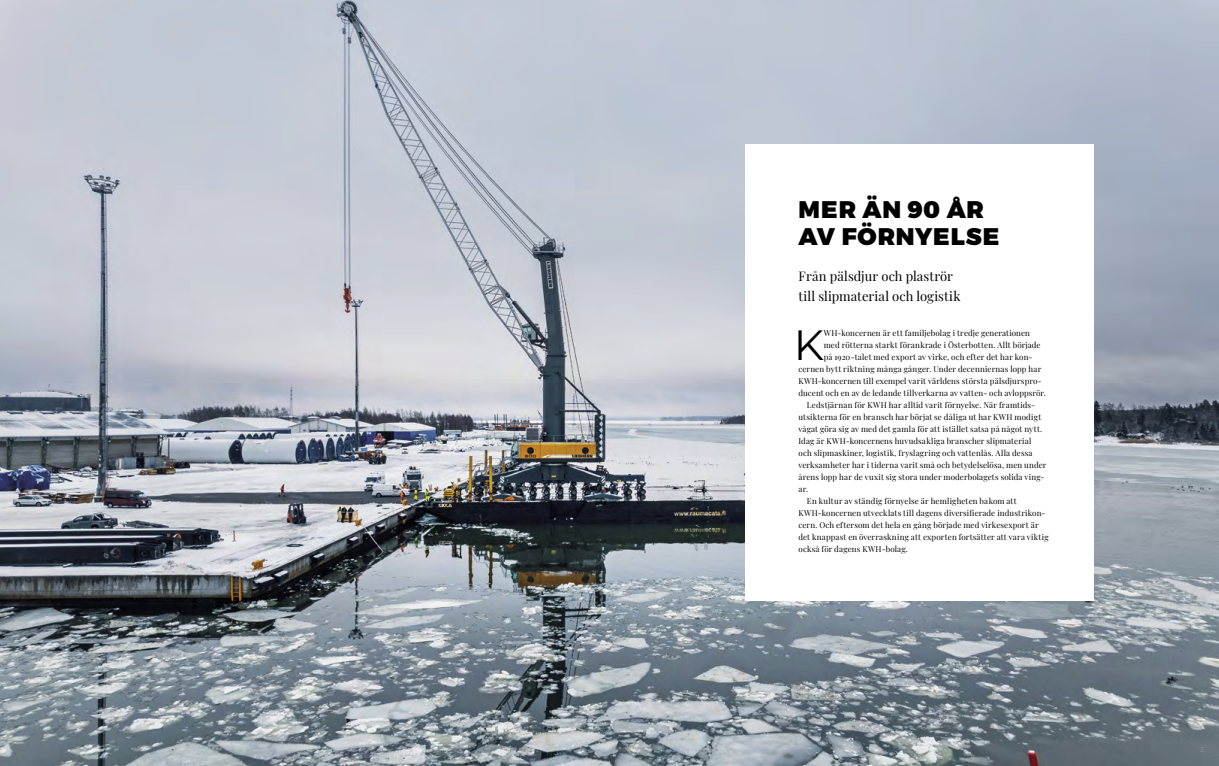
<style>
.page{position:relative;width:1219px;height:766px;background:#fff}
.page>*{position:absolute;margin:0;border:0;box-sizing:border-box;transform-origin:0 0}
.t1{font:42.3px "Montserrat";color:#000}
.t2{font:900 24px/27px "Montserrat";letter-spacing:.03em;color:#000}
.t3{font:13px/20px "Playfair Display";letter-spacing:.005em;color:#000}
.t4{font:8px "Playfair Display";letter-spacing:.02em;color:#000}
.t5{font:7px "Montserrat";color:#939393}
</style>
<div class="page">
<img style="left:0;top:0;width:1219px;height:765px">
<div style="left:746px;top:144px;width:348px;height:456px;background:#fff"></div>
<h2 class="t2" style="left:799px;top:196px;width:202px">MER ÄN 90 ÅR<br>AV FÖRNYELSE</h2>
<h3 class="t3" style="left:798px;top:265px;width:163px">Från pälsdjur och plaströr till slipmaterial och logistik</h3>
<h1 class="t1" style="left:794px;top:316px;width:32px">K</h1>
<p class="t4" style="left:824px;top:327px;width:208px">WH-koncernen är ett familjebolag i tredje generationen</p>
<p class="t4" style="left:824px;top:339px;width:218px">med rötterna starkt förankrade i Österbotten. Allt började</p>
<p class="t4" style="left:824px;top:351px;width:210px">på 1920-talet med export av virke, och efter det har kon-</p>
<p class="t4" style="left:798px;top:363px;width:244px">cernen bytt riktning många gånger. Under decenniernas lopp har</p>
<p class="t4" style="left:798px;top:375px;width:245px">KWH-koncernen till exempel varit världens största pälsdjurspro-</p>
<p class="t4" style="left:798px;top:387px;width:249px">ducent och en av de ledande tillverkarna av vatten- och avloppsrör.</p>
<p class="t4" style="left:807px;top:399px;width:230px">Ledstjärnan för KWH har alltid varit förnyelse. När framtids-</p>
<p class="t4" style="left:798px;top:411px;width:244px">utsikterna för en bransch har börjat se dåliga ut har KWH modigt</p>
<p class="t4" style="left:798px;top:423px;width:245px">vågat göra sig av med det gamla för att istället satsa på något nytt.</p>
<p class="t4" style="left:798px;top:435px;width:234px">Idag är KWH-koncernens huvudsakliga branscher slipmaterial</p>
<p class="t4" style="left:798px;top:447px;width:236px">och slipmaskiner, logistik, fryslagring och vattenlås. Alla dessa</p>
<p class="t4" style="left:798px;top:459px;width:249px">verksamheter har i tiderna varit små och betydelselösa, men under</p>
<p class="t4" style="left:798px;top:471px;width:247px">årens lopp har de vuxit sig stora under moderbolagets solida ving-</p>
<p class="t4" style="left:798px;top:483px;width:11px">ar.</p>
<p class="t4" style="left:807px;top:495px;width:211px">En kultur av ständig förnyelse är hemligheten bakom att</p>
<p class="t4" style="left:798px;top:507px;width:248px">KWH-koncernen utvecklats till dagens diversifierade industrikon-</p>
<p class="t4" style="left:798px;top:519px;width:242px">cern. Och eftersom det hela en gång började med virkesexport är</p>
<p class="t4" style="left:798px;top:531px;width:252px">det knappast en överraskning att exporten fortsätter att vara viktig</p>
<p class="t4" style="left:798px;top:543px;width:111px">också för dagens KWH-bolag.</p>
<p class="t5" style="left:1199px;top:744px;width:6px">3</p>
</div>
